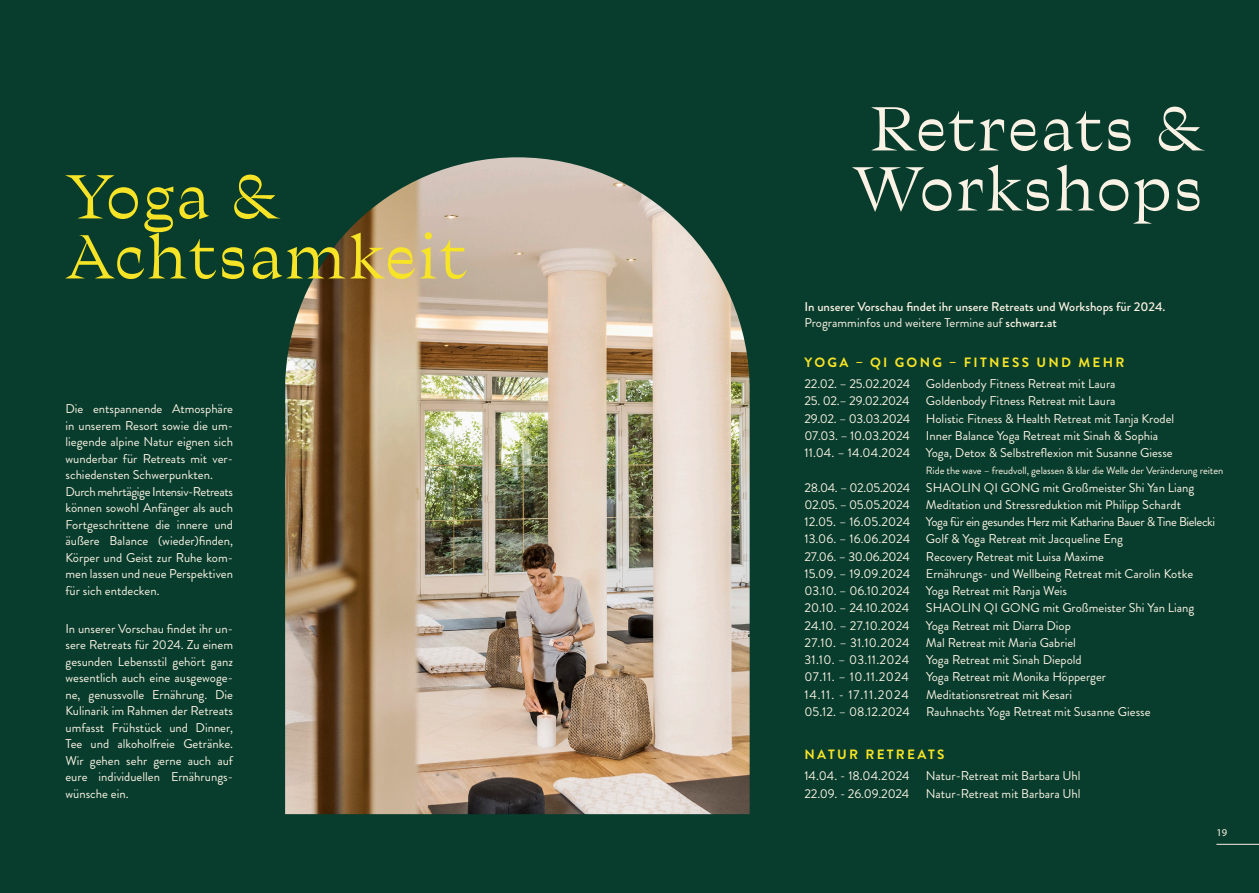
<style>
.page{position:relative;width:1259px;height:893px;background:#083d2d}
.page>*{position:absolute;margin:0;border:0;box-sizing:border-box;transform-origin:0 0}
.t1{font:60px/60px "Traulha Regulara";color:#faf2e4;text-align:center}
.t2{font:60px/60px "Traulha Regulara";color:#f8e426}
.t3{font:700 13.5px "Brandon Grotesque";letter-spacing:.17em;color:#f8e426}
.t4{font:12.75px/16.5px "Brandon Grotesque";color:#faf2e4}
.t5{font:500 12.75px/16.5px "Brandon Grotesque";color:#faf2e4}
.t6{font:12.75px "Brandon Grotesque";letter-spacing:-.02em;color:#faf2e4}
.t7{font:12.75px "Brandon Grotesque";letter-spacing:.02em;color:#faf2e4}
.t8{font:12.75px "Brandon Grotesque";letter-spacing:.025em;color:#faf2e4}
.t9{font:12.75px "Brandon Grotesque";letter-spacing:.035em;color:#faf2e4}
.t10{font:12.75px "Brandon Grotesque";letter-spacing:.07em;color:#faf2e4}
.t11{font:10.5px "Brandon Grotesque";letter-spacing:-.01em;color:#faf2e4}
.t12{font:10.5px "Myriad Pro";color:#faf2e4}
.s1{font-weight:400}
</style>
<div class="page">
<hr style="left:1216px;top:844px;width:43px;height:1px;background:#faf2e4">
<img style="left:285px;top:157px;width:464px;height:657px">
<h1 class="t2" style="left:65px;top:168px;width:403px">Yoga &amp;<br>Achtsamkeit</h1>
<p class="t4" style="left:65px;top:401px;width:169px">Die entspannende Atmosphäre in unserem Resort sowie die um&shy;liegende alpine Natur eignen sich wunderbar für Retreats mit ver&shy;schiedensten Schwerpunkten.<br>Durch mehrtägige Intensiv-Retreats können sowohl Anfänger als auch<br>Fortgeschrittene die innere und äußere Balance (wieder)finden,<br>Körper und Geist zur Ruhe kom&shy;men lassen und neue Perspektiven für sich entdecken.</p>
<p class="t4" style="left:65px;top:620px;width:169px;text-align:justify">In unserer Vorschau findet ihr un&shy;sere Retreats für 2024. Zu einem gesunden Lebensstil gehört ganz wesentlich auch eine ausgewoge&shy;ne, genussvolle Ernährung. Die Kulinarik im Rahmen der Retreats umfasst Frühstück und Dinner, Tee und alkoholfreie Getränke.<br>Wir gehen sehr gerne auch auf eure individuellen Ernährungs&shy;wünsche ein.</p>
<h1 class="t1" style="left:852px;top:100px;width:353px">Retreats &amp;<br>Workshops</h1>
<p class="t5" style="left:804px;top:298px;width:362px">In unserer Vorschau findet ihr unsere Retreats und Workshops für 2024.<br><span class="s1">Programminfos und weitere Termine auf</span> schwarz.at</p>
<p class="t3" style="left:804px;top:352px;width:321px">YOGA – QI GONG – FITNESS UND MEHR</p>
<p class="t4" style="left:804px;top:376px;width:313px">22.02. – 25.02.2024 Goldenbody Fitness Retreat mit Laura</p>
<p class="t6" style="left:804px;top:392px;width:107px">25. 02.– 29.02.2024</p>
<p class="t4" style="left:804px;top:393px;width:371px;line-height:17.2px;text-indent:121px">Goldenbody Fitness Retreat mit Laura<br>29.02. – 03.03.2024 Holistic Fitness &amp; Health Retreat mit Tanja Krodel<br>07.03. – 10.03.2024</p>
<p class="t4" style="left:804px;top:427px;width:370px;line-height:17.2px;text-indent:121px">Inner Balance Yoga Retreat mit Sinah &amp; Sophia<br>11.04. – 14.04.2024 Yoga, Detox &amp; Selbstreflexion mit Susanne Giesse</p>
<p class="t11" style="left:926px;top:463px;width:299px">Ride the wave – freudvoll, gelassen &amp; klar die Welle der Veränderung reiten</p>
<p class="t4" style="left:804px;top:479px;width:391px;line-height:17.2px">28.04. – 02.05.2024 SHAOLIN QI GONG mit Großmeister Shi Yan Liang<br>02.05. – 05.05.2024</p>
<p class="t4" style="left:804px;top:496px;width:412px;line-height:17.2px;text-indent:121px">Meditation und Stressreduktion mit Philipp Schardt 12.05. – 16.05.2024 Yoga für ein gesundes Herz mit Katharina Bauer &amp; Tine Bielecki 13.06. – 16.06.2024 Golf &amp; Yoga Retreat mit Jacqueline Eng<br>27.06. – 30.06.2024</p>
<p class="t4" style="left:804px;top:548px;width:390px;line-height:17.2px;text-indent:121px">Recovery Retreat mit Luisa Maxime<br>15.09. – 19.09.2024 Ernährungs- und Wellbeing Retreat mit Carolin Kotke<br>03.10. – 06.10.2024</p>
<p class="t4" style="left:926px;top:583px;width:143px">Yoga Retreat mit Ranja Weis</p>
<p class="t4" style="left:804px;top:600px;width:106px">20.10. – 24.10.2024</p>
<p class="t4" style="left:926px;top:600px;width:270px">SHAOLIN QI GONG mit Großmeister Shi Yan Liang</p>
<p class="t4" style="left:804px;top:617px;width:107px">24.10. – 27.10.2024</p>
<p class="t4" style="left:926px;top:617px;width:146px">Yoga Retreat mit Diarra Diop</p>
<p class="t7" style="left:804px;top:634px;width:107px">27.10. – 31.10.2024</p>
<p class="t4" style="left:926px;top:634px;width:151px">Mal Retreat mit Maria Gabriel</p>
<p class="t8" style="left:804px;top:651px;width:106px">31.10. – 03.11.2024</p>
<p class="t4" style="left:926px;top:652px;width:157px">Yoga Retreat mit Sinah Diepold</p>
<p class="t9" style="left:804px;top:668px;width:106px">07.11. – 10.11.2024</p>
<p class="t4" style="left:926px;top:669px;width:182px">Yoga Retreat mit Monika Höpperger</p>
<p class="t10" style="left:804px;top:685px;width:106px">14.11. - 17.11.2024</p>
<p class="t4" style="left:926px;top:686px;width:148px">Meditationsretreat mit Kesari</p>
<p class="t4" style="left:804px;top:703px;width:107px">05.12. – 08.12.2024</p>
<p class="t4" style="left:926px;top:703px;width:226px">Rauhnachts Yoga Retreat mit Susanne Giesse</p>
<p class="t3" style="left:804px;top:745px;width:142px">NATUR RETREATS</p>
<p class="t4" style="left:804px;top:768px;width:107px">14.04. - 18.04.2024</p>
<p class="t4" style="left:926px;top:768px;width:156px">Natur-Retreat mit Barbara Uhl</p>
<p class="t4" style="left:804px;top:785px;width:106px">22.09. - 26.09.2024</p>
<p class="t4" style="left:926px;top:785px;width:156px">Natur-Retreat mit Barbara Uhl</p>
<p class="t12" style="left:1216px;top:826px;width:12px">19</p>
</div>
